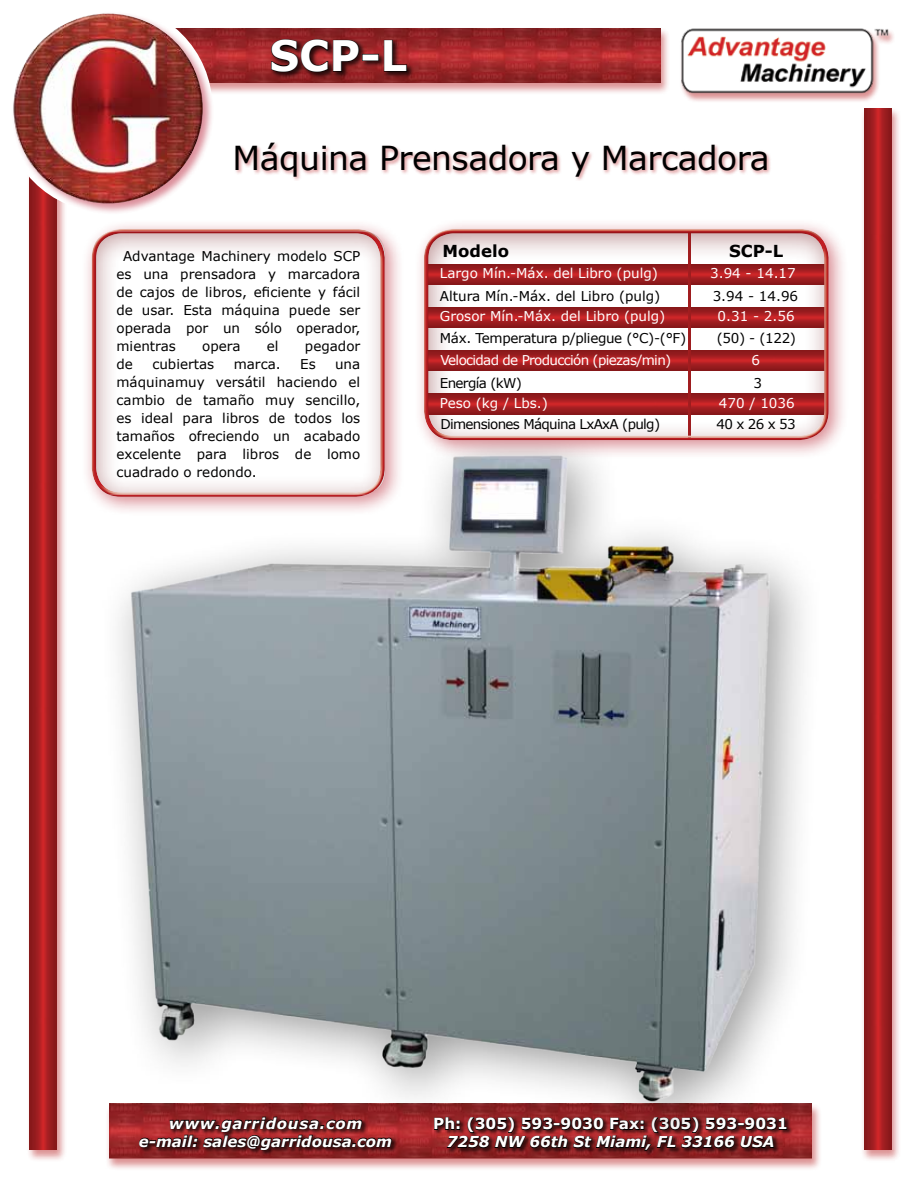
<style>
.page{position:relative;width:918px;height:1188px;background:#fff}
.page>*{position:absolute;margin:0;border:0;box-sizing:border-box;transform-origin:0 0}
.t1{font:700 42px "Verdana";color:#fff}
.t2{font:33px "Verdana";letter-spacing:-.015em;color:#000}
.t3{font:700 16.5px "Verdana";color:#000}
.t4{font:700 15.3px "Verdana";color:#fff}
.t5{font:italic 700 15px "Verdana";color:#fff}
.t6{font:italic 700 15px "Verdana";letter-spacing:.05em;color:#fff}
.t7{font:13.5px/18px "Verdana";color:#000;text-align:justify}
.t8{font:13.5px "Verdana";color:#fff}
.t9{font:13.5px "Verdana";letter-spacing:-.05em;color:#000}
.t10{font:13.5px "Verdana";letter-spacing:-.025em;color:#000}
.t11{font:13.5px "Verdana";letter-spacing:-.05em;color:#fff}
</style>
<div class="page">
<div style="left:88px;top:27px;width:583px;height:69px;background:#ba2729;opacity:.5"></div>
<img style="left:214px;top:29px;width:446px;height:54px">
<div style="left:105px;top:1103px;width:717px;height:68px;background:#ba2729;opacity:.5"></div>
<img style="left:109px;top:1154px;width:702px;height:4px">
<div style="left:138px;top:1133px;width:260px;height:23px;background:#871f21"></div>
<div style="left:433px;top:1116px;width:360px;height:40px;background:#881f21"></div>
<div style="left:234px;top:142px;width:538px;height:39px;background:#ba2428;opacity:.5"></div>
<div style="left:679px;top:28px;width:216px;height:75px;background:#ba2729;opacity:.5"></div>
<img style="left:680px;top:28px;width:209px;height:68px">
<div style="left:861px;top:107px;width:41px;height:1055px;background:#ba2729;opacity:.5"></div>
<img style="left:864px;top:108px;width:27px;height:1041px">
<div style="left:26px;top:112px;width:41px;height:1051px;background:#ba2729;opacity:.5"></div>
<img style="left:30px;top:215px;width:27px;height:935px">
<div style="left:270px;top:38px;width:145px;height:41px;background:#000;opacity:.75"></div>
<svg style="left:270px;top:39px;width:90px;height:34px;background:#501415"></svg>
<div style="left:362px;top:54px;width:17px;height:7px;border:1px solid #000"></div>
<svg style="left:383px;top:39px;width:25px;height:33px"></svg>
<div style="left:81px;top:218px;width:324px;height:299px;background:#b41928;opacity:.5"></div>
<div style="left:91px;top:231px;width:297px;height:268px;background:#ba2428;opacity:.45"></div>
<div style="left:11px;top:11px;width:203px;height:204px;background:#ba223a;opacity:.5"></div>
<img style="left:13px;top:14px;width:190px;height:190px;border-radius:95px">
<div style="left:98px;top:420px;width:726px;height:734px;background:#000;opacity:.4"></div>
<img style="left:101px;top:434px;width:683px;height:674px">
<div style="left:413px;top:219px;width:436px;height:241px;background:#b41928;opacity:.5"></div>
<div style="left:423px;top:231px;width:408px;height:211px;background:#ba2428;opacity:.45"></div>
<h1 class="t1" style="left:269px;top:26px;width:139px">SCP-L</h1>
<h2 class="t2" style="left:233px;top:135px;width:539px">Máquina Prensadora y Marcadora</h2>
<p class="t7" style="left:117px;top:247px;width:245px;text-indent:7px">Advantage Machinery modelo SCP es una prensadora y marcadora de cajos de libros, eficiente y fácil de usar. Esta máquina puede ser operada por un sólo operador, mientras</p>
<p class="t7" style="left:202px;top:337px;width:40px">opera</p>
<p class="t7" style="left:267px;top:337px;width:13px">el</p>
<p class="t7" style="left:305px;top:337px;width:57px">pegador</p>
<p class="t7" style="left:117px;top:355px;width:18px">de</p>
<p class="t7" style="left:152px;top:355px;width:63px">cubiertas</p>
<p class="t7" style="left:234px;top:355px;width:49px">marca.</p>
<p class="t7" style="left:300px;top:355px;width:17px">Es</p>
<p class="t7" style="left:117px;top:355px;width:245px;text-indent:219px">una máquinamuy versátil haciendo el cambio de tamaño muy sencillo, es ideal para libros de todos los tamaños ofreciendo un acabado excelente para libros de lomo cuadrado o redondo.</p>
<p class="t3" style="left:443px;top:240px;width:68px">Modelo</p>
<p class="t3" style="left:729px;top:240px;width:56px">SCP-L</p>
<p class="t8" style="left:440px;top:264px;width:220px">Largo Mín.-Máx. del Libro (pulg)</p>
<p class="t8" style="left:710px;top:264px;width:87px">3.94 - 14.17</p>
<p class="t7" style="left:440px;top:287px;width:222px">Altura Mín.-Máx. del Libro (pulg)</p>
<p class="t7" style="left:713px;top:287px;width:87px">3.94 - 14.96</p>
<p class="t8" style="left:440px;top:307px;width:227px">Grosor Mín.-Máx. del Libro (pulg)</p>
<p class="t8" style="left:718px;top:307px;width:78px">0.31 - 2.56</p>
<p class="t10" style="left:440px;top:329px;width:248px">Máx. Temperatura p/pliegue (°C)-(°F)</p>
<p class="t7" style="left:717px;top:329px;width:81px">(50) - (122)</p>
<p class="t11" style="left:440px;top:351px;width:232px">Velocidad de Producción (piezas/min)</p>
<p class="t8" style="left:751px;top:351px;width:10px">6</p>
<p class="t9" style="left:440px;top:373px;width:84px">Energía (kW)</p>
<p class="t7" style="left:753px;top:374px;width:10px">3</p>
<p class="t8" style="left:440px;top:394px;width:110px">Peso (kg / Lbs.)</p>
<p class="t8" style="left:719px;top:394px;width:77px">470 / 1036</p>
<p class="t9" style="left:440px;top:415px;width:221px">Dimensiones Máquina LxAxA (pulg)</p>
<p class="t7" style="left:717px;top:415px;width:81px">40 x 26 x 53</p>
<p class="t6" style="left:169px;top:1113px;width:195px">www.garridousa.com</p>
<p class="t5" style="left:139px;top:1131px;width:255px">e-mail: sales@garridousa.com</p>
<p class="t4" style="left:433px;top:1113px;width:356px">Ph: (305) 593-9030 Fax: (305) 593-9031</p>
<p class="t5" style="left:447px;top:1131px;width:329px">7258 NW 66th St Miami, FL 33166 USA</p>
</div>
